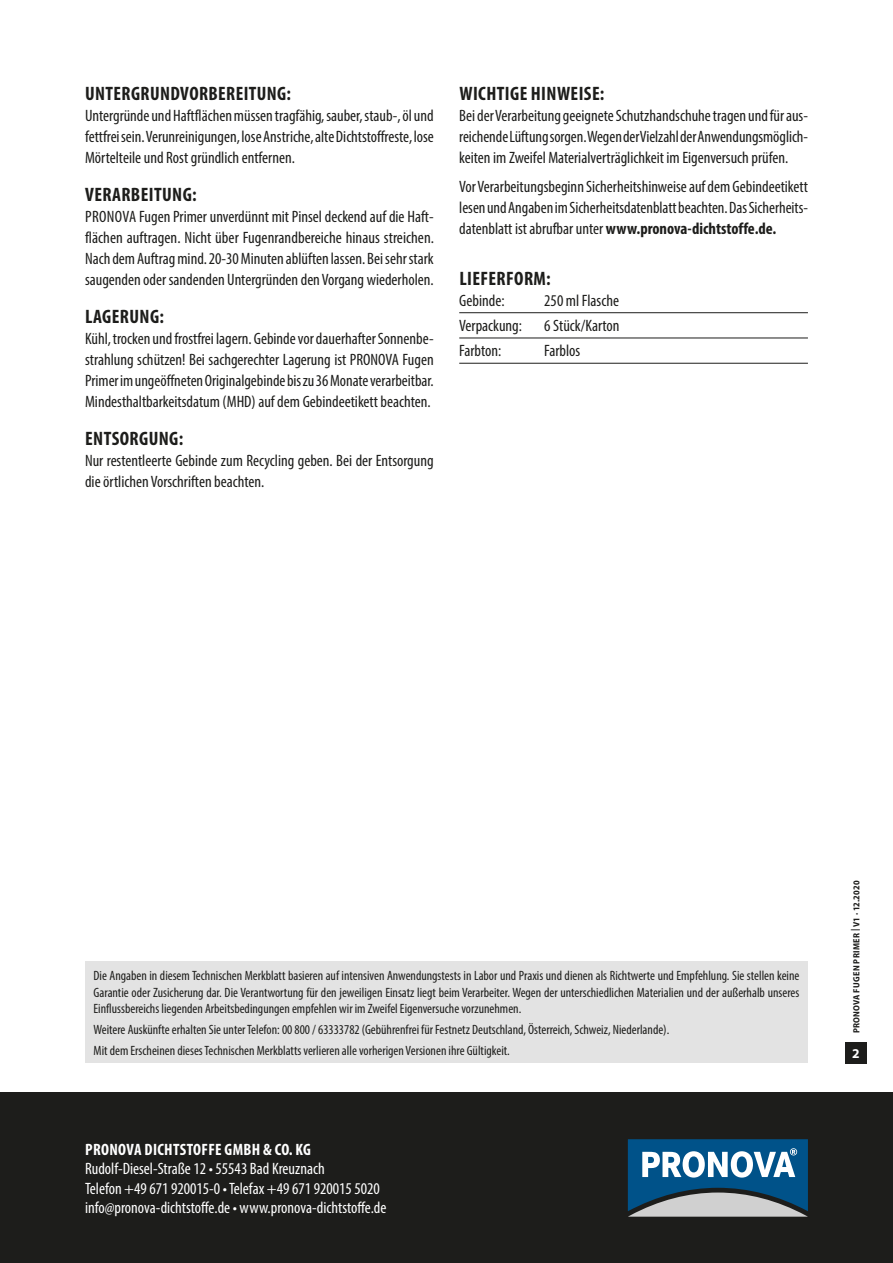
<style>
.page{position:relative;width:893px;height:1263px;background:#fff}
.page>*{position:absolute;margin:0;border:0;box-sizing:border-box;transform-origin:0 0}
.t1{font:700 condensed 19.5px "Myriad Pro";letter-spacing:.02em;color:#1d1d1b}
.t2{font:condensed 16.5px/21px "Myriad Pro";color:#1d1d1b;text-align:justify}
.t3{font:condensed 16.5px/19.5px "Myriad Pro";color:#fff}
.t4{font:700 condensed 16.5px "Myriad Pro";letter-spacing:.02em;color:#fff}
.t5{font:condensed 13.5px/16.5px "Myriad Pro";color:#1d1d1b;text-align:justify}
.t6{font:700 13.5px "Myriad Pro";color:#fff}
.t7{font:700 semi-condensed 9px "Myriad Pro";letter-spacing:.02em;color:#1d1d1b}
.s1{font-weight:700}
</style>
<div class="page">
<div style="left:0;top:1093px;width:893px;height:170px;background:#1d1d1b"></div>
<div style="left:845px;top:1042px;width:22px;height:21px;background:#1d1d1b"></div>
<hr style="left:459px;top:312px;width:349px;height:1px;background:#1d1d1b">
<hr style="left:459px;top:338px;width:349px;height:1px;background:#1d1d1b">
<hr style="left:459px;top:363px;width:349px;height:1px;background:#1d1d1b">
<div style="left:85px;top:961px;width:723px;height:102px;background:#e3e3e3"></div>
<svg style="left:628px;top:1139px;width:180px;height:78px;background:#5583a2"></svg>
<p class="t1" style="left:85px;top:81px;width:207px">UNTERGRUNDVORBEREITUNG:</p>
<p class="t2" style="left:85px;top:105px;width:350px">Untergründe und Haftflächen müssen tragfähig, sauber, staub-, öl und fettfrei sein. Verunreinigungen, lose Anstriche, alte Dichtstoffreste, lose Mörtelteile und Rost gründlich entfernen.</p>
<p class="t1" style="left:85px;top:182px;width:113px">VERARBEITUNG:</p>
<p class="t2" style="left:85px;top:206px;width:351px">PRONOVA Fugen Primer unverdünnt mit Pinsel deckend auf die Haft&shy;flächen auftragen. Nicht über Fugenrandbereiche hinaus streichen.<br>Nach dem Auftrag mind. 20-30 Minuten ablüften lassen. Bei sehr stark saugenden oder sandenden Untergründen den Vorgang wiederholen.</p>
<p class="t1" style="left:85px;top:304px;width:80px">LAGERUNG:</p>
<p class="t2" style="left:85px;top:328px;width:350px">Kühl, trocken und frostfrei lagern. Gebinde vor dauerhafter Sonnenbe&shy;strahlung schützen! Bei sachgerechter Lagerung ist PRONOVA Fugen Primer im ungeöffneten Originalgebinde bis zu 36 Monate verarbeitbar.<br>Mindesthaltbarkeitsdatum (MHD) auf dem Gebindeetikett beachten.</p>
<p class="t1" style="left:85px;top:426px;width:100px">ENTSORGUNG:</p>
<p class="t2" style="left:85px;top:450px;width:350px">Nur restentleerte Gebinde zum Recycling geben. Bei der Entsorgung die örtlichen Vorschriften beachten.</p>
<p class="t1" style="left:459px;top:81px;width:146px">WICHTIGE HINWEISE:</p>
<p class="t2" style="left:459px;top:105px;width:350px">Bei der Verarbeitung geeignete Schutzhandschuhe tragen und für aus&shy;reichende Lüftung sorgen. Wegen der Vielzahl der Anwendungsmöglich&shy;keiten im Zweifel Materialverträglichkeit im Eigenversuch prüfen.</p>
<p class="t2" style="left:459px;top:176px;width:350px">Vor Verarbeitungsbeginn Sicherheitshinweise auf dem Gebindeetikett lesen und Angaben im Sicherheitsdatenblatt beachten. Das Sicherheits&shy;datenblatt ist abrufbar unter <span class="s1">www.pronova-dichtstoffe.de.</span></p>
<p class="t1" style="left:459px;top:266px;width:93px">LIEFERFORM:</p>
<p class="t2" style="left:459px;top:290px;width:47px">Gebinde:</p>
<p class="t2" style="left:544px;top:290px;width:76px">250 ml Flasche</p>
<p class="t2" style="left:459px;top:315px;width:64px">Verpackung:</p>
<p class="t2" style="left:544px;top:315px;width:77px">6 Stück/Karton</p>
<p class="t2" style="left:459px;top:340px;width:44px">Farbton:</p>
<p class="t2" style="left:544px;top:340px;width:38px">Farblos</p>
<p class="t5" style="left:94px;top:967px;width:707px">Die Angaben in diesem Technischen Merkblatt basieren auf intensiven Anwendungstests in Labor und Praxis und dienen als Richtwerte und Empfehlung. Sie stellen keine Garantie oder Zusicherung dar. Die Verantwortung für den jeweiligen Einsatz liegt beim Verarbeiter. Wegen der unterschiedlichen Materialien und der außerhalb unseres Einflussbereichs liegenden Arbeitsbedingungen empfehlen wir im Zweifel Eigenversuche vorzunehmen.</p>
<p class="t5" style="left:94px;top:1019px;width:577px;line-height:20.7px">Weitere Auskünfte erhalten Sie unter Telefon: 00 800 / 63333782 (Gebührenfrei für Festnetz Deutschland, Österreich, Schweiz, Niederlande).<br>Mit dem Erscheinen dieses Technischen Merkblatts verlieren alle vorherigen Versionen ihre Gültigkeit.</p>
<p class="t4" style="left:85px;top:1139px;width:227px">PRONOVA DICHTSTOFFE GMBH &amp; CO. KG</p>
<p class="t3" style="left:85px;top:1159px;width:303px">Rudolf-Diesel-Straße 12 • 55543 Bad Kreuznach<br>Telefon +49 671 920015-0 • Telefax +49 671 920015 5020 info@pronova-dichtstoffe.de • www.pronova-dichtstoffe.de</p>
<p class="t7" style="left:851px;top:1033px;width:154px;rotate:-90deg">PRONOVA FUGEN PRIMER | V1 · 12.2020</p>
<p class="t6" style="left:852px;top:1044px;width:9px">2</p>
</div>
